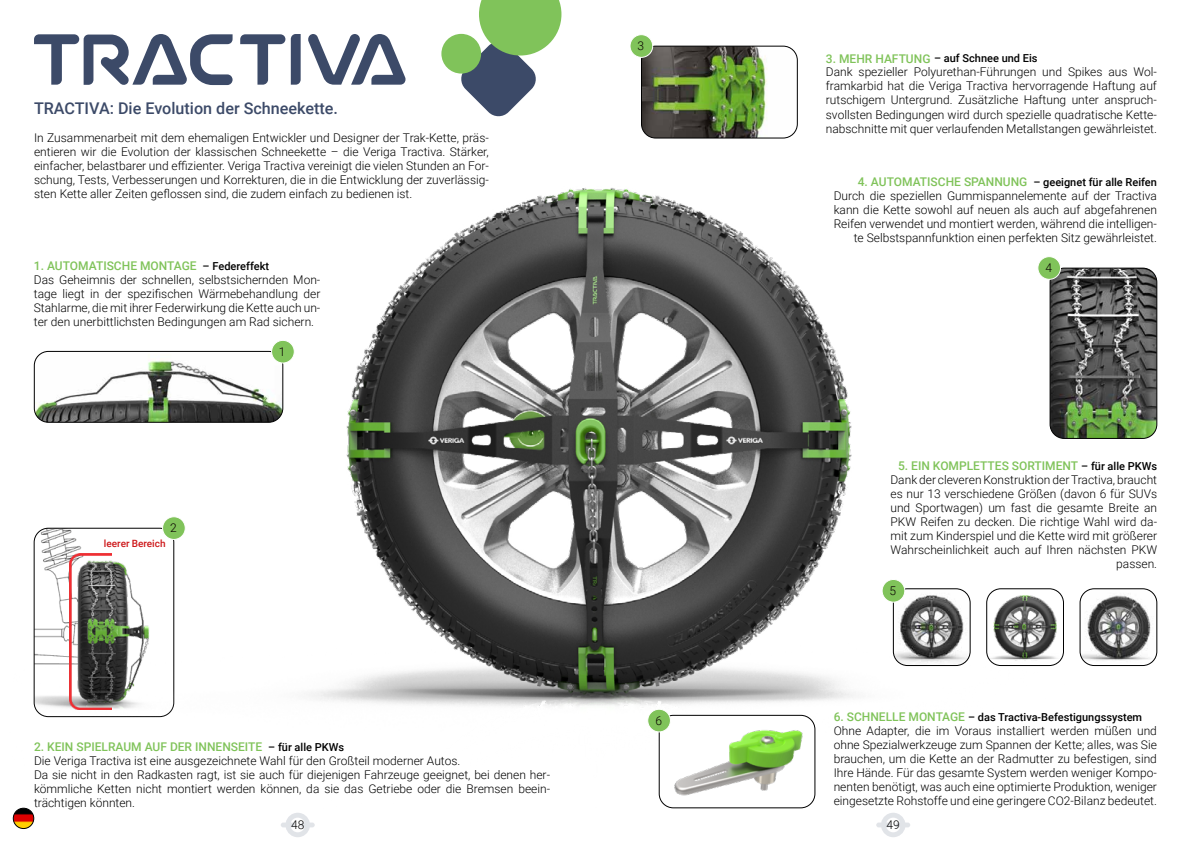
<style>
.page{position:relative;width:1191px;height:842px;background:#fff}
.page>*{position:absolute;margin:0;border:0;box-sizing:border-box;transform-origin:0 0}
.t1{font:500 16.1px "Roboto";color:#3c4a68}
.t2{font:300 12px/14px "Roboto";color:#000;text-align:justify}
.t3{font:300 12px "Roboto";color:#090000}
.t4{font:500 11px "Roboto";color:#000}
.t5{font:500 10px "Roboto";color:#cd1719}
.s1{font-weight:500;color:#80c35a}
.s2{font-weight:500;font-size:11px}
.s3{font-size:12px;color:#80c35a}
</style>
<div class="page">
<img style="left:12px;top:9px;width:1146px;height:828px">
<img style="left:70px;top:554px;width:41px;height:155px">
<svg style="left:34px;top:34px;width:267px;height:51px"></svg>
<svg style="left:308px;top:34px;width:97px;height:51px"></svg>
<img style="left:34px;top:351px;width:249px;height:71px">
<div style="left:34px;top:351px;width:249px;height:71px;border:1px solid #000;border-radius:14px"></div>
<div style="left:271px;top:340px;width:23px;height:23px;background:#80c35a;border-radius:50%"></div>
<div style="left:271px;top:340px;width:24px;height:23px;border:1px solid #fff;border-radius:50%"></div>
<div style="left:163px;top:517px;width:22px;height:22px;background:#80c35a;border-radius:50%"></div>
<div style="left:162px;top:516px;width:24px;height:24px;border:1px solid #fff;border-radius:50%"></div>
<div style="left:441px;top:34px;width:40px;height:40px;background:#80c35a;border-radius:50%"></div>
<svg style="left:460px;top:0;width:101px;height:118px"></svg>
<img style="left:13px;top:808px;width:21px;height:20px;border-radius:10px">
<div style="left:13px;top:808px;width:21px;height:21px;border:1px solid #000;border-radius:50%"></div>
<img style="left:1050px;top:268px;width:106px;height:170px">
<div style="left:1050px;top:268px;width:107px;height:171px;border:1px solid #000;border-radius:14px"></div>
<img style="left:641px;top:46px;width:156px;height:92px">
<div style="left:641px;top:46px;width:156px;height:92px;border:1px solid #000;border-radius:14px"></div>
<img style="left:659px;top:715px;width:156px;height:93px">
<div style="left:659px;top:715px;width:156px;height:93px;border:1px solid #000;border-radius:14px"></div>
<img style="left:893px;top:589px;width:77px;height:76px">
<div style="left:893px;top:589px;width:77px;height:77px;border:1px solid #000;border-radius:14px"></div>
<img style="left:986px;top:589px;width:77px;height:76px">
<div style="left:986px;top:589px;width:77px;height:77px;border:1px solid #000;border-radius:14px"></div>
<img style="left:1080px;top:589px;width:76px;height:76px">
<div style="left:1080px;top:589px;width:77px;height:77px;border:1px solid #000;border-radius:14px"></div>
<div style="left:630px;top:35px;width:22px;height:22px;background:#80c35a;border-radius:50%"></div>
<div style="left:629px;top:34px;width:24px;height:24px;border:1px solid #fff;border-radius:50%"></div>
<div style="left:1037px;top:257px;width:23px;height:22px;background:#80c35a;border-radius:50%"></div>
<div style="left:1037px;top:256px;width:24px;height:24px;border:1px solid #fff;border-radius:50%"></div>
<div style="left:882px;top:579px;width:22px;height:23px;background:#80c35a;border-radius:50%"></div>
<div style="left:881px;top:579px;width:24px;height:24px;border:1px solid #fff;border-radius:50%"></div>
<div style="left:648px;top:709px;width:22px;height:23px;background:#80c35a;border-radius:50%"></div>
<div style="left:647px;top:709px;width:24px;height:23px;border:1px solid #fff;border-radius:50%"></div>
<h1 class="t1" style="left:34px;top:97px;width:305px">TRACTIVA: Die Evolution der Schneekette.</h1>
<p class="t2" style="left:34px;top:130px;width:456px">In Zusammenarbeit mit dem ehemaligen Entwickler und Designer der Trak-Kette, präs&shy;entieren wir die Evolution der klassischen Schneekette – die Veriga Tractiva. Stärker, einfacher, belastbarer und effizienter. Veriga Tractiva vereinigt die vielen Stunden an For&shy;schung, Tests, Verbesserungen und Korrekturen, die in die Entwicklung der zuverlässig&shy;sten Kette aller Zeiten geflossen sind, die zudem einfach zu bedienen ist.</p>
<p class="t2" style="left:34px;top:259px;width:288px;text-align:left"><span class="s1">1. AUTOMATISCHE MONTAGE</span> <span class="s2">– Federeffekt<br></span>Das Geheimnis der schnellen, selbstsichernden Mon&shy;tage liegt in der spezifischen Wärmebehandlung der Stahlarme, die mit ihrer Federwirkung die Kette auch un&shy;ter den unerbittlichsten Bedingungen am Rad sichern.</p>
<p class="t3" style="left:170px;top:520px;width:8px">2</p>
<p class="t5" style="left:104px;top:537px;width:63px">leerer Bereich</p>
<p class="t3" style="left:279px;top:343px;width:8px">1</p>
<p class="t2" style="left:34px;top:739px;width:517px;text-align:left"><span class="s1">2. KEIN SPIELRAUM AUF DER INNENSEITE</span> <span class="s2">– für alle PKWs<br></span>Die Veriga Tractiva ist eine ausgezeichnete Wahl für den Großteil moderner Autos.<br>Da sie nicht in den Radkasten ragt, ist sie auch für diejenigen Fahrzeuge geeignet, bei denen her&shy;kömmliche Ketten nicht montiert werden können, da sie das Getriebe oder die Bremsen beein&shy;trächtigen könnten.</p>
<p class="t3" style="left:637px;top:38px;width:8px">3</p>
<p class="t3" style="left:655px;top:712px;width:8px">6</p>
<p class="t4" style="left:826px;top:51px;width:213px"><span class="s3">3. MEHR HAFTUNG</span> – auf Schnee und Eis</p>
<p class="t2" style="left:826px;top:65px;width:332px">Dank spezieller Polyurethan-Führungen und Spikes aus Wol&shy;framkarbid hat die Veriga Tractiva hervorragende Haftung auf rutschigem Untergrund. Zusätzliche Haftung unter anspruch&shy;svollsten Bedingungen wird durch spezielle quadratische Kette&shy;nabschnitte mit quer verlaufenden Metallstangen gewährleistet.</p>
<p class="t2" style="left:833px;top:174px;width:325px;text-align:right"><span class="s1">4. AUTOMATISCHE SPANNUNG</span> <span class="s2">– geeignet für alle Reifen </span>Durch die speziellen Gummispannelemente auf der Tractiva kann die Kette sowohl auf neuen als auch auf abgefahrenen Reifen verwendet und montiert werden, während die intelligen&shy;te Selbstspannfunktion einen perfekten Sitz gewährleistet.</p>
<p class="t3" style="left:1045px;top:260px;width:8px">4</p>
<p class="t2" style="left:890px;top:458px;width:268px;text-align:right"><span class="s1">5. EIN KOMPLETTES SORTIMENT</span> <span class="s2">– für alle PKWs </span>Dank der cleveren Konstruktion der Tractiva, braucht es nur 13 verschiedene Größen (davon 6 für SUVs und Sportwagen) um fast die gesamte Breite an PKW Reifen zu decken. Die richtige Wahl wird da&shy;mit zum Kinderspiel und die Kette wird mit größerer Wahrscheinlichkeit auch auf Ihren nächsten PKW passen.</p>
<p class="t3" style="left:889px;top:582px;width:8px">5</p>
<p class="t4" style="left:833px;top:709px;width:310px"><span class="s3">6. SCHNELLE MONTAGE</span> – das Tractiva-Befestigungssystem</p>
<p class="t2" style="left:833px;top:723px;width:325px">Ohne Adapter, die im Voraus installiert werden müßen und ohne Spezialwerkzeuge zum Spannen der Kette; alles, was Sie brauchen, um die Kette an der Radmutter zu befestigen, sind Ihre Hände. Für das gesamte System werden weniger Kompo&shy;nenten benötigt, was auch eine optimierte Produktion, weniger eingesetzte Rohstoffe und eine geringere CO2-Bilanz bedeutet.</p>
<p class="t2" style="left:291px;top:818px;width:15px">48</p>
<p class="t2" style="left:886px;top:818px;width:15px">49</p>
</div>
